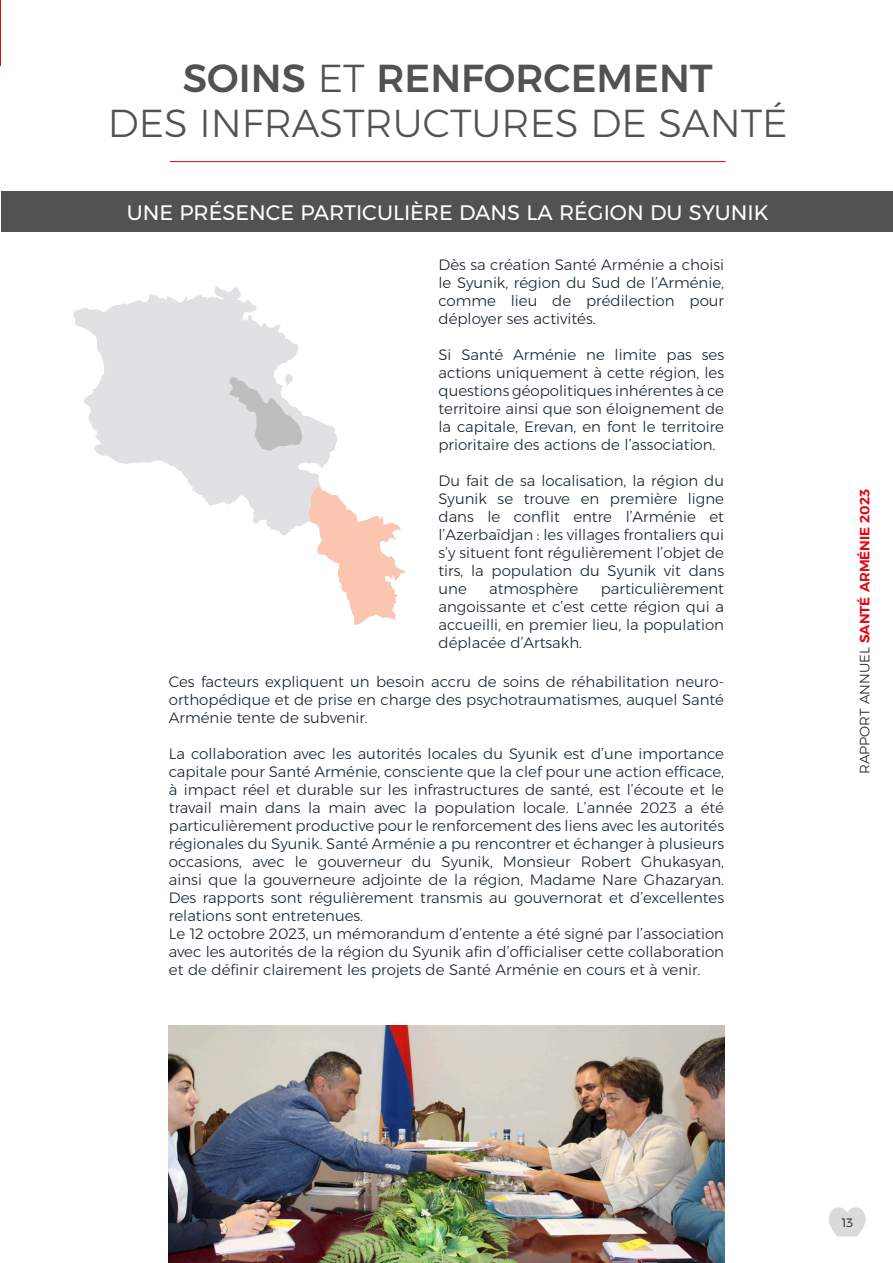
<style>
.page{position:relative;width:893px;height:1263px;background:#fff}
.page>*{position:absolute;margin:0;border:0;box-sizing:border-box;transform-origin:0 0}
.Signature_Titre_-_Aligner_au_centre{font:300 39px/45px "Montserratarm";color:#525252;text-align:center}
.t1{font:21px "Montserratarm";color:#fff}
.Corps_de_texte{font:300 15px/18px "Montserratarm";color:#16242e;text-align:justify}
.t2{font:600 13.5px "Montserratarm";color:#e30613}
.t3{font:300 12px "Montserratarm";color:#000}
.s1{font-weight:500}
.s2{font-weight:300;color:#231f20}
</style>
<div class="page">
<svg style="left:829px;top:1207px;width:37px;height:29px"></svg>
<hr style="left:0;top:0;width:1px;height:65px;background:#e30613">
<div style="left:1px;top:192px;width:892px;height:40px;background:#525252"></div>
<hr style="left:170px;top:161px;width:556px;height:1px;background:#e30613">
<img style="left:169px;top:1026px;width:555px;height:237px">
<svg style="left:73px;top:286px;width:265px;height:250px;fill:#e0e1e3"></svg>
<svg style="left:309px;top:486px;width:97px;height:139px"></svg>
<svg style="left:229px;top:374px;width:74px;height:77px;background:#d6d6d7"></svg>
<p class="Signature_Titre_-_Aligner_au_centre" style="left:108px;top:55px;width:681px"><span class="s1">SOINS</span> ET <span class="s1">RENFORCEMENT<br></span>DES INFRASTRUCTURES DE SANTÉ</p>
<p class="t1" style="left:127px;top:197px;width:643px">UNE PRÉSENCE PARTICULIÈRE DANS LA RÉGION DU SYUNIK</p>
<p class="Corps_de_texte" style="left:438px;top:255px;width:287px">Dès sa création Santé Arménie a choisi le Syunik, région du Sud de l’Arménie, comme lieu de prédilection pour déployer ses activités.</p>
<p class="Corps_de_texte" style="left:438px;top:345px;width:287px">Si Santé Arménie ne limite pas ses actions uniquement à cette région, les questions géopolitiques inhérentes à ce territoire ainsi que son éloignement de la capitale, Erevan, en font le territoire prioritaire des actions de l’association.</p>
<p class="Corps_de_texte" style="left:438px;top:471px;width:287px">Du fait de sa localisation, la région du Syunik se trouve en première ligne dans le conflit entre l’Arménie et l’Azerbaïdjan : les villages frontaliers qui s’y situent font régulièrement l’objet de tirs, la population du Syunik vit dans une</p>
<p class="Corps_de_texte" style="left:438px;top:579px;width:287px;text-indent:162px">particulièrement angoissante et c’est cette région qui a accueilli, en premier lieu, la population déplacée d’Artsakh.</p>
<p class="Corps_de_texte" style="left:489px;top:579px;width:91px">atmosphère</p>
<p class="Corps_de_texte" style="left:169px;top:672px;width:557px">Ces facteurs expliquent un besoin accru de soins de réhabilitation neuro&shy;orthopédique et de prise en charge des psychotraumatismes, auquel Santé Arménie tente de subvenir.</p>
<p class="Corps_de_texte" style="left:169px;top:744px;width:557px">La collaboration avec les autorités locales du Syunik est d’une importance capitale pour Santé Arménie, consciente que la clef pour une action efficace, à impact réel et durable sur les infrastructures de santé, est l’écoute et le travail main dans la main avec la population locale. L’année 2023 a été particulièrement productive pour le renforcement des liens avec les autorités régionales du Syunik. Santé Arménie a pu rencontrer et échanger à plusieurs occasions, avec le gouverneur du Syunik, Monsieur Robert Ghukasyan, ainsi que la gouverneure adjointe de la région, Madame Nare Ghazaryan.<br>Des rapports sont régulièrement transmis au gouvernorat et d’excellentes relations sont entretenues.</p>
<p class="Corps_de_texte" style="left:169px;top:924px;width:557px">Le 12 octobre 2023, un mémorandum d’entente a été signé par l’association avec les autorités de la région du Syunik afin d’officialiser cette collaboration et de définir clairement les projets de Santé Arménie en cours et à venir.</p>
<p class="t2" style="left:854px;top:774px;width:286px;rotate:-90deg"><span class="s2">RAPPORT ANNUEL</span> SANTÉ ARMÉNIE 2023</p>
<p class="t3" style="left:842px;top:1213px;width:13px">13</p>
</div>
